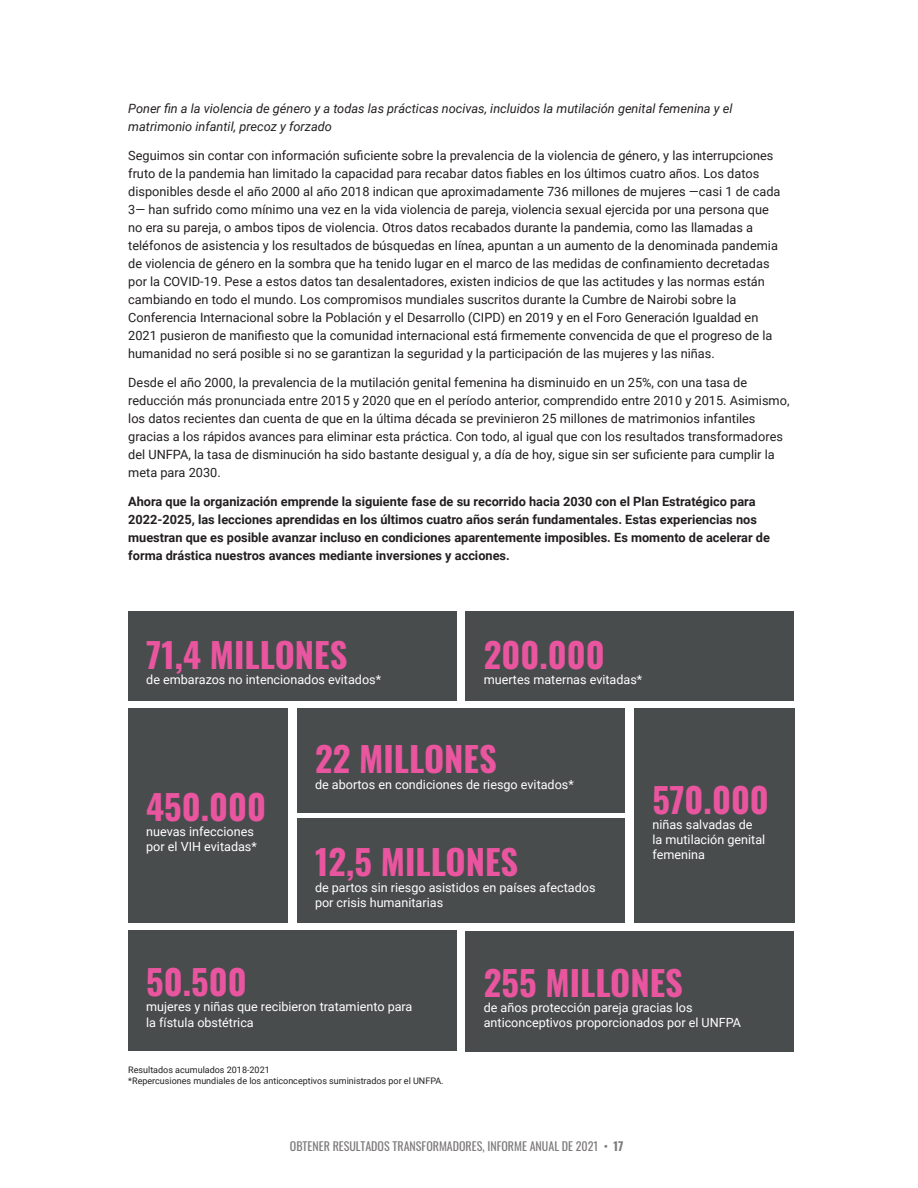
<style>
.page{position:relative;width:918px;height:1188px;background:#fff}
.page>*{position:absolute;margin:0;border:0;box-sizing:border-box;transform-origin:0 0}
.Heading_2{font:700 34.5px "Oswald";color:#e9559f}
.Heading_3{font:700 34.5px "Oswald";color:#e9559f}
.Paragraph_XS{font:12.75px/18px "Roboto";color:#231f20}
.Paragraph_XS-2{font:700 12.75px/18px "Roboto";color:#231f20}
.Paragraph_XS-3{font:italic 12.75px/18px "Roboto";color:#231f20}
.Paragraph_LG{font:12.6px/15.1px "Roboto";color:#fff}
.t1{font:12px "Oswald";color:#7d7a7a}
.PhotoCred{font:9px "Roboto";color:#231f20}
.s1{font-weight:700}
</style>
<div class="page">
<div style="left:466px;top:611px;width:328px;height:89px;background:#494c4d"></div>
<div style="left:128px;top:708px;width:159px;height:215px;background:#494c4d"></div>
<div style="left:634px;top:708px;width:161px;height:215px;background:#494c4d"></div>
<div style="left:297px;top:708px;width:328px;height:104px;background:#494c4d"></div>
<div style="left:297px;top:819px;width:328px;height:104px;background:#494c4d"></div>
<div style="left:128px;top:931px;width:329px;height:120px;background:#494c4d"></div>
<div style="left:128px;top:611px;width:329px;height:89px;background:#494c4d"></div>
<div style="left:466px;top:931px;width:328px;height:120px;background:#494c4d"></div>
<p class="Paragraph_XS-3" style="left:128px;top:99px;width:606px">Poner fin a la violencia de género y a todas las prácticas nocivas, incluidos la mutilación genital femenina y el matrimonio infantil, precoz y forzado</p>
<p class="Paragraph_XS" style="left:128px;top:146px;width:654px">Seguimos sin contar con información suficiente sobre la prevalencia de la violencia de género, y las interrupciones fruto de la pandemia han limitado la capacidad para recabar datos fiables en los últimos cuatro años. Los datos disponibles desde el año 2000 al año 2018 indican que aproximadamente 736 millones de mujeres —casi 1 de cada 3— han sufrido como mínimo una vez en la vida violencia de pareja, violencia sexual ejercida por una persona que no era su pareja, o ambos tipos de violencia. Otros datos recabados durante la pandemia, como las llamadas a teléfonos de asistencia y los resultados de búsquedas en línea, apuntan a un aumento de la denominada pandemia de violencia de género en la sombra que ha tenido lugar en el marco de las medidas de confinamiento decretadas por la COVID-19. Pese a estos datos tan desalentadores, existen indicios de que las actitudes y las normas están cambiando en todo el mundo. Los compromisos mundiales suscritos durante la Cumbre de Nairobi sobre la Conferencia Internacional sobre la Población y el Desarrollo (CIPD) en 2019 y en el Foro Generación Igualdad en 2021 pusieron de manifiesto que la comunidad internacional está firmemente convencida de que el progreso de la humanidad no será posible si no se garantizan la seguridad y la participación de las mujeres y las niñas.</p>
<p class="Paragraph_XS" style="left:128px;top:373px;width:663px">Desde el año 2000, la prevalencia de la mutilación genital femenina ha disminuido en un 25%, con una tasa de reducción más pronunciada entre 2015 y 2020 que en el período anterior, comprendido entre 2010 y 2015. Asimismo, los datos recientes dan cuenta de que en la última década se previnieron 25 millones de matrimonios infantiles gracias a los rápidos avances para eliminar esta práctica. Con todo, al igual que con los resultados transformadores del UNFPA, la tasa de disminución ha sido bastante desigual y, a día de hoy, sigue sin ser suficiente para cumplir la meta para 2030.</p>
<p class="Paragraph_XS-2" style="left:128px;top:492px;width:643px">Ahora que la organización emprende la siguiente fase de su recorrido hacia 2030 con el Plan Estratégico para 2022-2025, las lecciones aprendidas en los últimos cuatro años serán fundamentales. Estas experiencias nos muestran que es posible avanzar incluso en condiciones aparentemente imposibles. Es momento de acelerar de forma drástica nuestros avances mediante inversiones y acciones.</p>
<p class="Heading_2" style="left:146px;top:637px;width:203px">71,4 MILLONES</p>
<p class="Paragraph_LG" style="left:146px;top:671px;width:236px">de embarazos no intencionados evitados*</p>
<p class="Heading_2" style="left:484px;top:637px;width:123px">200.000</p>
<p class="Paragraph_LG" style="left:484px;top:671px;width:160px">muertes maternas evitadas*</p>
<p class="Heading_3" style="left:146px;top:789px;width:121px">450.000</p>
<p class="Paragraph_LG" style="left:146px;top:824px;width:112px">nuevas infecciones por el VIH evitadas*</p>
<p class="Heading_2" style="left:315px;top:741px;width:183px">22 MILLONES</p>
<p class="Paragraph_LG" style="left:315px;top:776px;width:260px">de abortos en condiciones de riesgo evitados*</p>
<p class="Heading_2" style="left:315px;top:844px;width:205px">12,5 MILLONES</p>
<p class="Paragraph_LG" style="left:315px;top:879px;width:282px">de partos sin riesgo asistidos en países afectados por crisis humanitarias</p>
<p class="Heading_3" style="left:652px;top:781px;width:118px">570.000</p>
<p class="Paragraph_LG" style="left:652px;top:816px;width:114px">niñas salvadas de la mutilación genital femenina</p>
<p class="Heading_2" style="left:146px;top:964px;width:102px">50.500</p>
<p class="Paragraph_LG" style="left:146px;top:999px;width:268px">mujeres y niñas que recibieron tratamiento para la fístula obstétrica</p>
<p class="PhotoCred" style="left:128px;top:1064px;width:143px">Resultados acumulados 2018-2021</p>
<p class="PhotoCred" style="left:128px;top:1075px;width:317px">*Repercusiones mundiales de los anticonceptivos suministrados por el UNFPA.</p>
<p class="Heading_2" style="left:484px;top:964px;width:201px">255 MILLONES</p>
<p class="Paragraph_LG" style="left:484px;top:999px;width:259px">de años protección pareja gracias los anticonceptivos proporcionados por el UNFPA</p>
<p class="t1" style="left:290px;top:1135px;width:335px">OBTENER RESULTADOS TRANSFORMADORES, INFORME ANUAL DE 2021 • <span class="s1">17</span></p>
</div>
